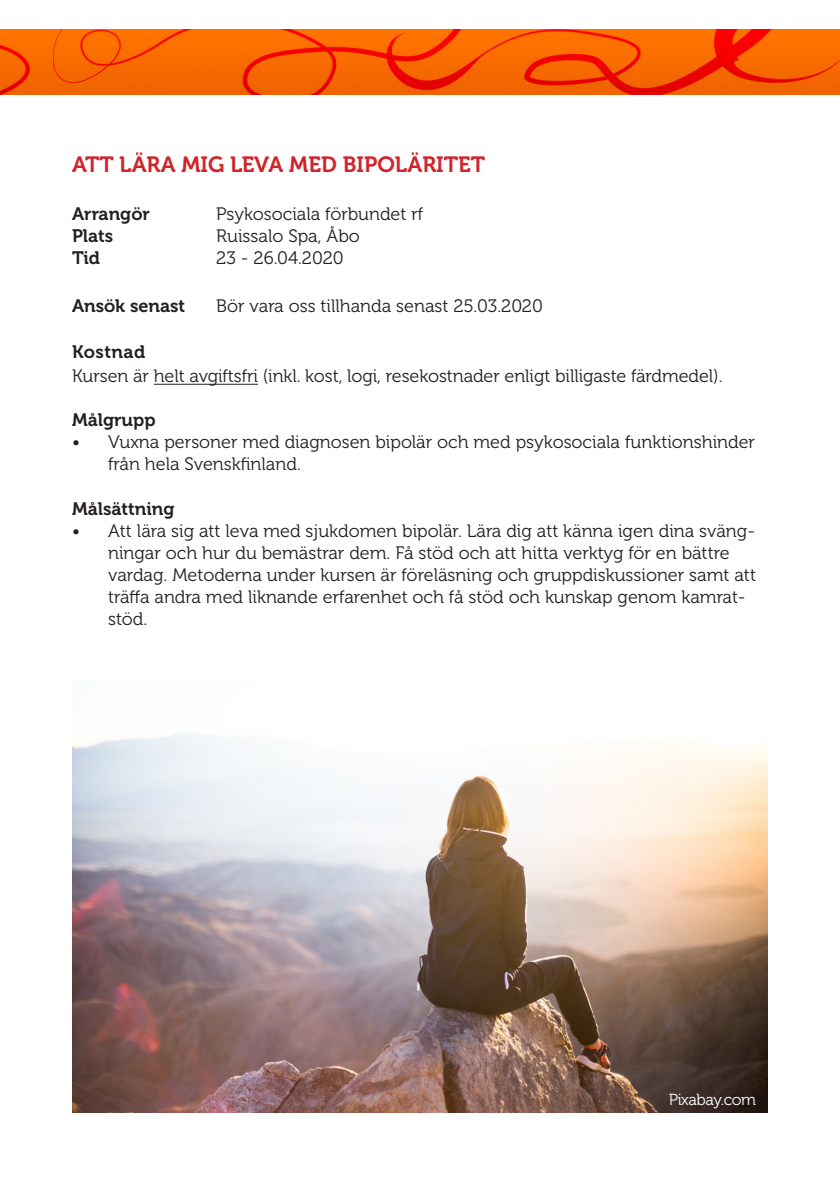
<style>
.page{position:relative;width:840px;height:1191px;background:#fff}
.page>*{position:absolute;margin:0;border:0;box-sizing:border-box;transform-origin:0 0}
.t1{font:22px "Museo 700";color:#d1232a}
.t2{font:18px/22px "Museo 300";color:#231f20}
.t3{font:18px "Museo 700";color:#231f20}
.t4{font:18px "Museo 700";letter-spacing:.025em;color:#231f20}
.t5{font:16px "Museo 300";letter-spacing:-.025em;color:#fff}
</style>
<div class="page">
<img style="left:0;top:29px;width:839px;height:65px">
<hr style="left:154px;top:384px;width:104px;height:1px;background:#231f20">
<img style="left:72px;top:732px;width:695px;height:380px">
<p class="t1" style="left:72px;top:152px;width:414px">ATT LÄRA MIG LEVA MED BIPOLÄRITET</p>
<p class="t3" style="left:72px;top:204px;width:79px">Arrangör</p>
<p class="t2" style="left:216px;top:203px;width:208px">Psykosociala förbundet rf</p>
<p class="t3" style="left:72px;top:226px;width:43px">Plats</p>
<p class="t2" style="left:216px;top:225px;width:145px">Ruissalo Spa, Åbo</p>
<p class="t3" style="left:72px;top:248px;width:29px">Tid</p>
<p class="t2" style="left:216px;top:247px;width:129px">23 - 26.04.2020</p>
<p class="t3" style="left:72px;top:296px;width:115px">Ansök senast</p>
<p class="t2" style="left:216px;top:295px;width:328px">Bör vara oss tillhanda senast 25.03.2020</p>
<p class="t4" style="left:72px;top:342px;width:75px">Kostnad</p>
<p class="t2" style="left:72px;top:365px;width:651px">Kursen är helt avgiftsfri (inkl. kost, logi, resekostnader enligt billigaste färdmedel).</p>
<p class="t3" style="left:72px;top:410px;width:85px">Målgrupp</p>
<p class="t2" style="left:108px;top:431px;width:648px;text-indent:-36px">• Vuxna personer med diagnosen bipolär och med psykosociala funktionshinder från hela Svenskfinland.</p>
<p class="t3" style="left:72px;top:498px;width:104px">Målsättning</p>
<p class="t2" style="left:108px;top:519px;width:649px;text-indent:-36px">• Att lära sig att leva med sjukdomen bipolär. Lära dig att känna igen dina sväng&shy;ningar och hur du bemästrar dem. Få stöd och att hitta verktyg för en bättre vardag. Metoderna under kursen är föreläsning och gruppdiskussioner samt att träffa andra med liknande erfarenhet och få stöd och kunskap genom kamrat&shy;stöd.</p>
<p class="t5" style="left:668px;top:1090px;width:89px">Pixabay.com</p>
</div>
